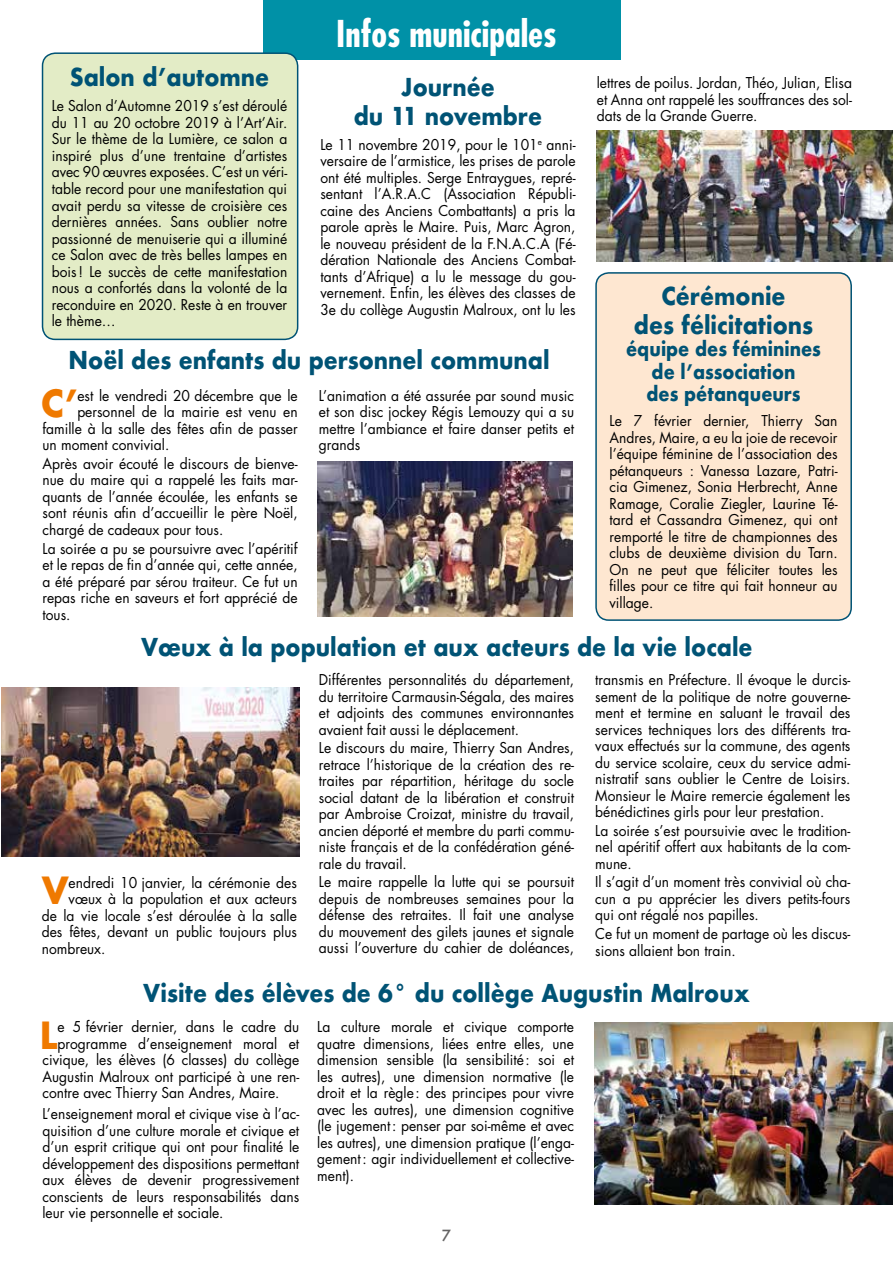
<style>
.page{position:relative;width:893px;height:1263px;background:#fff}
.page>*{position:absolute;margin:0;border:0;box-sizing:border-box;transform-origin:0 0}
.t1{font:700 36.45px "Futura Std";color:#ef7900;scale:.95 1}
.t2{font:700 condensed 36px "Futura Std";color:#fff}
.t3{font:700 24px/28.5px "Futura";color:#005375;text-align:center;scale:.9 1}
.t4{font:700 19.5px/22.5px "Futura";color:#005375;text-align:center;scale:.88 1}
.t5{font:500 15px "Futura";color:#646363}
.t6{font:14.55px/16.5px "Futura Std";color:#000;text-align:justify;scale:.95 1}
</style>
<div class="page">
<div style="left:264px;top:0;width:357px;height:60px;background:#0091a7"></div>
<div style="left:596px;top:273px;width:255px;height:347px;background:#fee7d1;border-radius:13px"></div>
<div style="left:595px;top:272px;width:257px;height:349px;border:2px solid #005375;border-radius:13px"></div>
<div style="left:43px;top:53px;width:255px;height:286px;background:#e3ecc6;border-radius:13px"></div>
<div style="left:42px;top:52px;width:256px;height:288px;border:2px solid #005375;border-radius:13px"></div>
<img style="left:594px;top:1022px;width:299px;height:182px">
<img style="left:2px;top:688px;width:297px;height:168px">
<img style="left:317px;top:461px;width:255px;height:156px">
<img style="left:597px;top:130px;width:296px;height:131px">
<h3 class="t3" style="left:70px;top:63px;width:223px">Salon d’automne</h3>
<p class="t6" style="left:52px;top:98px;width:249px">Le Salon d’Automne 2019 s’est déroulé du 11 au 20 octobre 2019 à l’Art’Air.<br>Sur le thème de la Lumière, ce salon a inspiré plus d’une trentaine d’artistes avec 90 œuvres exposées. C’est un véri&shy;table record pour une manifestation qui avait perdu sa vitesse de croisière ces dernières années. Sans oublier notre passionné de menuiserie qui a illuminé ce Salon avec de très belles lampes en bois! Le succès de cette manifestation nous a confortés dans la volonté de la reconduire en 2020. Reste à en trouver le thème…</p>
<h2 class="t2" style="left:336px;top:11px;width:222px">Infos municipales</h2>
<h3 class="t3" style="left:354px;top:73px;width:211px">Journée<br>du 11 novembre</h3>
<p class="t6" style="left:320px;top:136px;width:270px">Le 11 novembre 2019, pour le 101<sup>e</sup> anni&shy;versaire de l’armistice, les prises de parole ont été multiples. Serge Entraygues, repré&shy;sentant l’A.R.A.C (Association Républi&shy;caine des Anciens Combattants) a pris la parole après le Maire. Puis, Marc Agron, le nouveau président de la F.N.A.C.A (Fé&shy;dération Nationale des Anciens Combat&shy;tants d’Afrique) a lu le message du gou&shy;vernement. Enfin, les élèves des classes de 3e du collège Augustin Malroux, ont lu les</p>
<h3 class="t3" style="left:68px;top:346px;width:536px">Noël des enfants du personnel communal</h3>
<h1 class="t1" style="left:42px;top:379px;width:39px">C’</h1>
<p class="t6" style="left:77px;top:387px;width:233px">est le vendredi 20 décembre que le</p>
<p class="t6" style="left:77px;top:404px;width:233px">personnel de la mairie est venu en</p>
<p class="t6" style="left:43px;top:420px;width:270px">famille à la salle des fêtes afin de passer</p>
<p class="t6" style="left:43px;top:437px;width:135px">un moment convivial.</p>
<p class="t6" style="left:43px;top:455px;width:270px">Après avoir écouté le discours de bienve&shy;nue du maire qui a rappelé les faits mar&shy;quants de l’année écoulée, les enfants se sont réunis afin d’accueillir le père Noël, chargé de cadeaux pour tous.</p>
<p class="t6" style="left:43px;top:540px;width:270px">La soirée a pu se poursuivre avec l’apéritif et le repas de fin d’année qui, cette année, a été préparé par sérou traiteur. Ce fut un repas riche en saveurs et fort apprécié de tous.</p>
<p class="t6" style="left:319px;top:387px;width:270px">L’animation a été assurée par sound music et son disc jockey Régis Lemouzy qui a su mettre l’ambiance et faire danser petits et grands</p>
<p class="t6" style="left:597px;top:75px;width:270px">lettres de poilus. Jordan, Théo, Julian, Elisa et Anna ont rappelé les souffrances des sol&shy;dats de la Grande Guerre.</p>
<h3 class="t3" style="left:634px;top:282px;width:201px">Cérémonie<br>des félicitations</h3>
<h3 class="t4" style="left:626px;top:338px;width:223px">équipe des féminines de l’association<br>des pétanqueurs</h3>
<p class="t6" style="left:610px;top:413px;width:242px">Le 7 février dernier, Thierry San Andres, Maire, a eu la joie de recevoir l’équipe féminine de l’association des pétanqueurs : Vanessa Lazare, Patri&shy;cia Gimenez, Sonia Herbrecht, Anne Ramage, Coralie Ziegler, Laurine Té&shy;tard et Cassandra Gimenez, qui ont remporté le titre de championnes des clubs de deuxième division du Tarn.<br>On ne peut que féliciter toutes les filles pour ce titre qui fait honneur au village.</p>
<h3 class="t3" style="left:141px;top:633px;width:681px">Vœux à la population et aux acteurs de la vie locale</h3>
<h1 class="t1" style="left:42px;top:866px;width:29px">V</h1>
<p class="t6" style="left:69px;top:874px;width:242px">endredi 10 janvier, la cérémonie des</p>
<p class="t6" style="left:69px;top:891px;width:242px">vœux à la population et aux acteurs</p>
<p class="t6" style="left:42px;top:907px;width:270px">de la vie locale s’est déroulée à la salle</p>
<p class="t6" style="left:42px;top:924px;width:270px">des fêtes, devant un public toujours plus</p>
<p class="t6" style="left:42px;top:940px;width:69px">nombreux.</p>
<p class="t6" style="left:319px;top:672px;width:270px">Différentes personnalités du département, du territoire Carmausin-Ségala, des maires et adjoints des communes environnantes avaient fait aussi le déplacement.</p>
<p class="t6" style="left:319px;top:740px;width:270px">Le discours du maire, Thierry San Andres, retrace l’historique de la création des re&shy;traites par répartition, héritage du socle social datant de la libération et construit par Ambroise Croizat, ministre du travail, ancien déporté et membre du parti commu&shy;niste français et de la confédération géné&shy;rale du travail.</p>
<p class="t6" style="left:319px;top:874px;width:270px">Le maire rappelle la lutte qui se poursuit depuis de nombreuses semaines pour la défense des retraites. Il fait une analyse du mouvement des gilets jaunes et signale aussi l’ouverture du cahier de doléances,</p>
<p class="t6" style="left:595px;top:672px;width:270px">transmis en Préfecture. Il évoque le durcis&shy;sement de la politique de notre gouverne&shy;ment et termine en saluant le travail des services techniques lors des différents tra&shy;vaux effectués sur la commune, des agents du service scolaire, ceux du service admi&shy;nistratif sans oublier le Centre de Loisirs.<br>Monsieur le Maire remercie également les bénédictines girls pour leur prestation.</p>
<p class="t6" style="left:595px;top:822px;width:270px">La soirée s’est poursuivie avec le tradition&shy;nel apéritif offert aux habitants de la com&shy;mune.</p>
<p class="t6" style="left:595px;top:874px;width:270px">Il s’agit d’un moment très convivial où cha&shy;cun a pu apprécier les divers petits-fours qui ont régalé nos papilles.</p>
<p class="t6" style="left:595px;top:925px;width:270px">Ce fut un moment de partage où les discus&shy;sions allaient bon train.</p>
<h3 class="t3" style="left:143px;top:978px;width:676px">Visite des élèves de 6° du collège Augustin Malroux</h3>
<h1 class="t1" style="left:40px;top:1011px;width:20px">L</h1>
<p class="t6" style="left:57px;top:1019px;width:256px">e 5 février dernier, dans le cadre du</p>
<p class="t6" style="left:57px;top:1035px;width:256px">programme d’enseignement moral et</p>
<p class="t6" style="left:43px;top:1052px;width:272px">civique, les élèves (6 classes) du collège</p>
<p class="t6" style="left:43px;top:1068px;width:272px">Augustin Malroux ont participé à une ren-</p>
<p class="t6" style="left:43px;top:1085px;width:251px">contre avec Thierry San Andres, Maire.</p>
<p class="t6" style="left:43px;top:1106px;width:272px">L’enseignement moral et civique vise à l’ac&shy;quisition d’une culture morale et civique et d’un esprit critique qui ont pour finalité le développement des dispositions permettant aux élèves de devenir progressivement conscients de leurs responsabilités dans leur vie personnelle et sociale.</p>
<p class="t6" style="left:317px;top:1019px;width:272px">La culture morale et civique comporte quatre dimensions, liées entre elles, une dimension sensible (la sensibilité: soi et les autres), une dimension normative (le droit et la règle: des principes pour vivre avec les autres), une dimension cognitive (le jugement: penser par soi-même et avec les autres), une dimension pratique (l’enga&shy;gement: agir individuellement et collective&shy;ment).</p>
<p class="t5" style="left:442px;top:1225px;width:11px">7</p>
</div>
